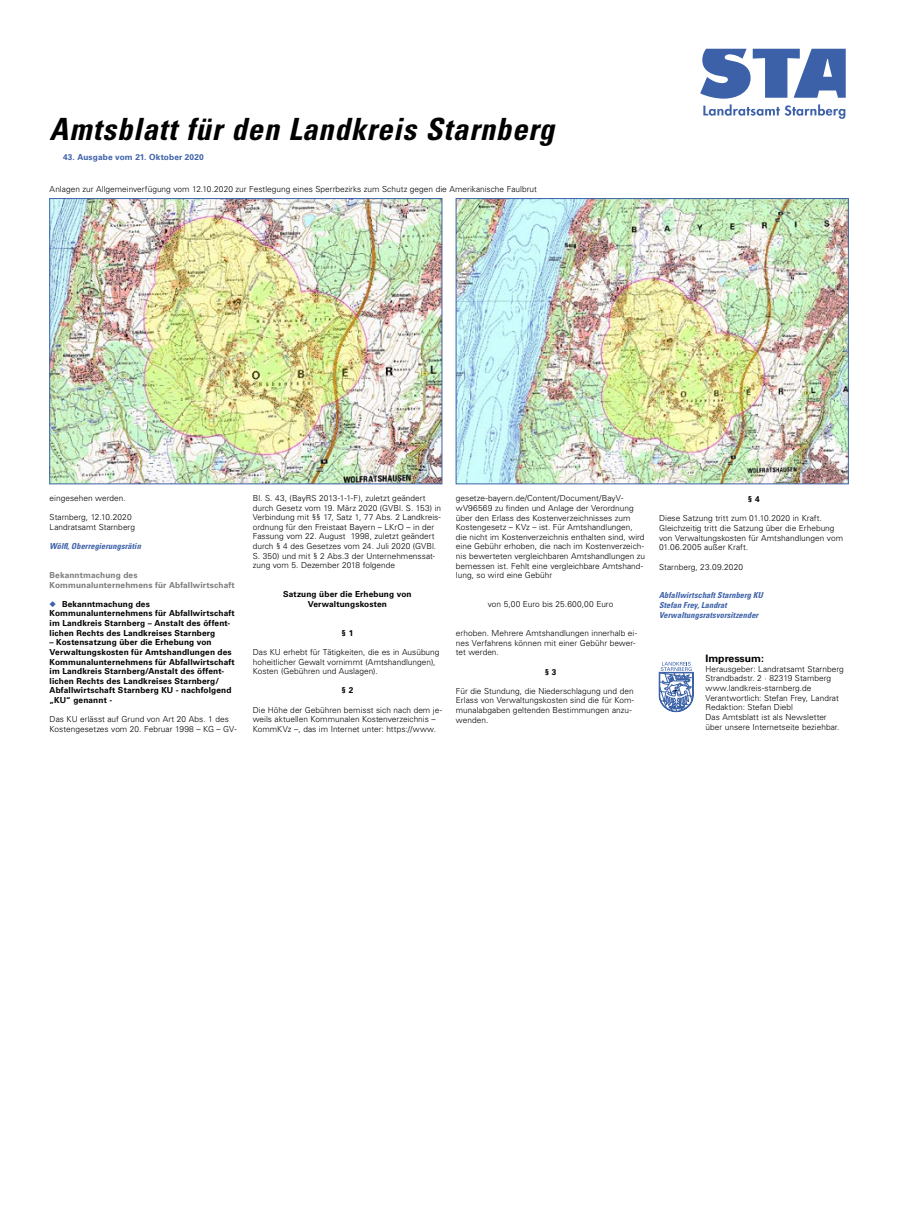
<style>
.page{position:relative;width:898px;height:1213px;background:#fff}
.page>*{position:absolute;margin:0;border:0;box-sizing:border-box;transform-origin:0 0}
.t1{font:italic 700 condensed 30.62px "Univers LT Std";letter-spacing:.03em;color:#000}
.t2{font:700 10.15px "Univers LT Std";color:#000}
.Fliesstext{font:300 8.31px/9.6px "Univers LT Std";color:#000}
.Fliesstext_bold_zent{font:700 8.31px/9.6px "Univers LT Std";letter-spacing:.015em;color:#000}
.Abschlusszeile-1{font:italic 700 condensed 8.31px "Univers LT Std";letter-spacing:.01em;color:#3c61a8}
.HEAD-3_grau{font:700 8.31px/9.6px "Univers LT Std";letter-spacing:.015em;color:#7c7c7c}
.Ausgabe-Nr{font:700 8.31px "Univers LT Std";letter-spacing:.015em;color:#3c61a8}
.Fliesstext_zentr{font:300 8.31px "Univers LT Std";color:#000}
.s1{color:#3c61a8}
</style>
<div class="page">
<svg style="left:700px;top:49px;width:146px;height:70px"></svg>
<svg style="left:659px;top:662px;width:35px;height:51px"></svg>
<img style="left:458px;top:200px;width:388px;height:282px">
<div style="left:456px;top:198px;width:392px;height:286px;border:1px solid #3c61a8"></div>
<img style="left:52px;top:200px;width:388px;height:282px">
<div style="left:50px;top:198px;width:392px;height:286px;border:1px solid #3c61a8"></div>
<h1 class="t1" style="left:50px;top:110px;width:506px">Amtsblatt für den Landkreis Starnberg</h1>
<p class="Ausgabe-Nr" style="left:63px;top:152px;width:142px">43. Ausgabe vom 21. Oktober 2020</p>
<p class="Fliesstext" style="left:50px;top:184px;width:489px">Anlagen zur Allgemeinverfügung vom 12.10.2020 zur Festlegung eines Sperrbezirks zum Schutz gegen die Amerikanische Faulbrut</p>
<p class="Fliesstext" style="left:50px;top:493px;width:78px">eingesehen werden.</p>
<p class="Fliesstext" style="left:50px;top:512px;width:83px">Starnberg, 12.10.2020</p>
<p class="Fliesstext" style="left:50px;top:522px;width:87px">Landratsamt Starnberg</p>
<p class="Abschlusszeile-1" style="left:50px;top:541px;width:93px">Wölfl, Oberregierungsrätin</p>
<p class="HEAD-3_grau" style="left:50px;top:570px;width:187px">Bekanntmachung des<br>Kommunalunternehmens für Abfallwirtschaft</p>
<p class="Fliesstext_bold_zent" style="left:50px;top:599px;width:187px"><span class="s1">◆</span> Bekanntmachung des Kommunalunternehmens für Abfallwirtschaft im Landkreis Starnberg – Anstalt des öffent&shy;lichen Rechts des Landkreises Starnberg</p>
<p class="Fliesstext_bold_zent" style="left:50px;top:638px;width:187px">– Kostensatzung über die Erhebung von Verwaltungskosten für Amtshandlungen des Kommunalunternehmens für Abfallwirtschaft im Landkreis Starnberg/Anstalt des öffent&shy;lichen Rechts des Landkreises Starnberg/ Abfallwirtschaft Starnberg KU - nachfolgend „KU“ genannt -</p>
<p class="Fliesstext" style="left:50px;top:714px;width:189px">Das KU erlässt auf Grund von Art 20 Abs. 1 des<br>Kostengesetzes vom 20. Februar 1998 – KG – GV-</p>
<p class="Fliesstext" style="left:253px;top:493px;width:190px">Bl. S. 43, (BayRS 2013-1-1-F), zuletzt geändert durch Gesetz vom 19. März 2020 (GVBl. S. 153) in Verbindung mit §§ 17, Satz 1, 77 Abs. 2 Landkreis&shy;ordnung für den Freistaat Bayern – LKrO – in der Fassung vom 22. August 1998, zuletzt geändert durch § 4 des Gesetzes vom 24. Juli 2020 (GVBl.<br>S. 350) und mit § 2 Abs.3 der Unternehmenssat&shy;zung vom 5. Dezember 2018 folgende</p>
<p class="Fliesstext_bold_zent" style="left:283px;top:589px;width:130px;text-align:center">Satzung über die Erhebung von<br>Verwaltungskosten</p>
<p class="Fliesstext_bold_zent" style="left:341px;top:628px;width:13px">§ 1</p>
<p class="Fliesstext" style="left:253px;top:647px;width:188px">Das KU erhebt für Tätigkeiten, die es in Ausübung hoheitlicher Gewalt vornimmt (Amtshandlungen),<br>Kosten (Gebühren und Auslagen).</p>
<p class="Fliesstext_bold_zent" style="left:341px;top:686px;width:13px">§ 2</p>
<p class="Fliesstext" style="left:253px;top:705px;width:191px">Die Höhe der Gebühren bemisst sich nach dem je&shy;weils aktuellen Kommunalen Kostenverzeichnis –<br>KommKVz –, das im Internet unter: https://www.</p>
<p class="Fliesstext" style="left:456px;top:494px;width:191px">gesetze-bayern.de/Content/Document/BayV&shy;wV96569 zu finden und Anlage der Verordnung über den Erlass des Kostenverzeichnisses zum Kostengesetz – KVz – ist. Für Amtshandlungen, die nicht im Kostenverzeichnis enthalten sind, wird eine Gebühr erhoben, die nach im Kostenverzeich&shy;nis bewerteten vergleichbaren Amtshandlungen zu bemessen ist. Fehlt eine vergleichbare Amtshand&shy;lung, so wird eine Gebühr</p>
<p class="Fliesstext_zentr" style="left:488px;top:599px;width:127px">von 5,00 Euro bis 25.600,00 Euro</p>
<p class="Fliesstext" style="left:456px;top:628px;width:183px">erhoben. Mehrere Amtshandlungen innerhalb ei&shy;nes Verfahrens können mit einer Gebühr bewer&shy;tet werden.</p>
<p class="Fliesstext_bold_zent" style="left:545px;top:667px;width:13px">§ 3</p>
<p class="Fliesstext" style="left:456px;top:686px;width:180px">Für die Stundung, die Niederschlagung und den Erlass von Verwaltungskosten sind die für Kom&shy;munalabgaben geltenden Bestimmungen anzu&shy;wenden.</p>
<p class="Fliesstext_bold_zent" style="left:748px;top:494px;width:13px">§ 4</p>
<p class="Fliesstext" style="left:659px;top:514px;width:186px">Diese Satzung tritt zum 01.10.2020 in Kraft.<br>Gleichzeitig tritt die Satzung über die Erhebung von Verwaltungskosten für Amtshandlungen vom 01.06.2005 außer Kraft.</p>
<p class="Fliesstext" style="left:659px;top:562px;width:85px">Starnberg, 23.09.2020</p>
<p class="Abschlusszeile-1" style="left:659px;top:590px;width:105px">Abfallwirtschaft Starnberg KU</p>
<p class="Abschlusszeile-1" style="left:659px;top:600px;width:69px">Stefan Frey, Landrat</p>
<p class="Abschlusszeile-1" style="left:659px;top:610px;width:101px">Verwaltungsratsvorsitzender</p>
<p class="t2" style="left:705px;top:653px;width:60px">Impressum:</p>
<p class="Fliesstext" style="left:705px;top:664px;width:140px">Herausgeber: Landratsamt Starnberg</p>
<p class="Fliesstext" style="left:705px;top:674px;width:127px">Strandbadstr. 2 · 82319 Starnberg</p>
<p class="Fliesstext" style="left:705px;top:683px;width:108px">www.landkreis-starnberg.de</p>
<p class="Fliesstext" style="left:705px;top:693px;width:135px">Verantwortlich: Stefan Frey, Landrat</p>
<p class="Fliesstext" style="left:705px;top:703px;width:89px">Redaktion: Stefan Diebl</p>
<p class="Fliesstext" style="left:705px;top:712px;width:123px">Das Amtsblatt ist als Newsletter</p>
<p class="Fliesstext" style="left:705px;top:722px;width:136px">über unsere Internetseite beziehbar.</p>
</div>
